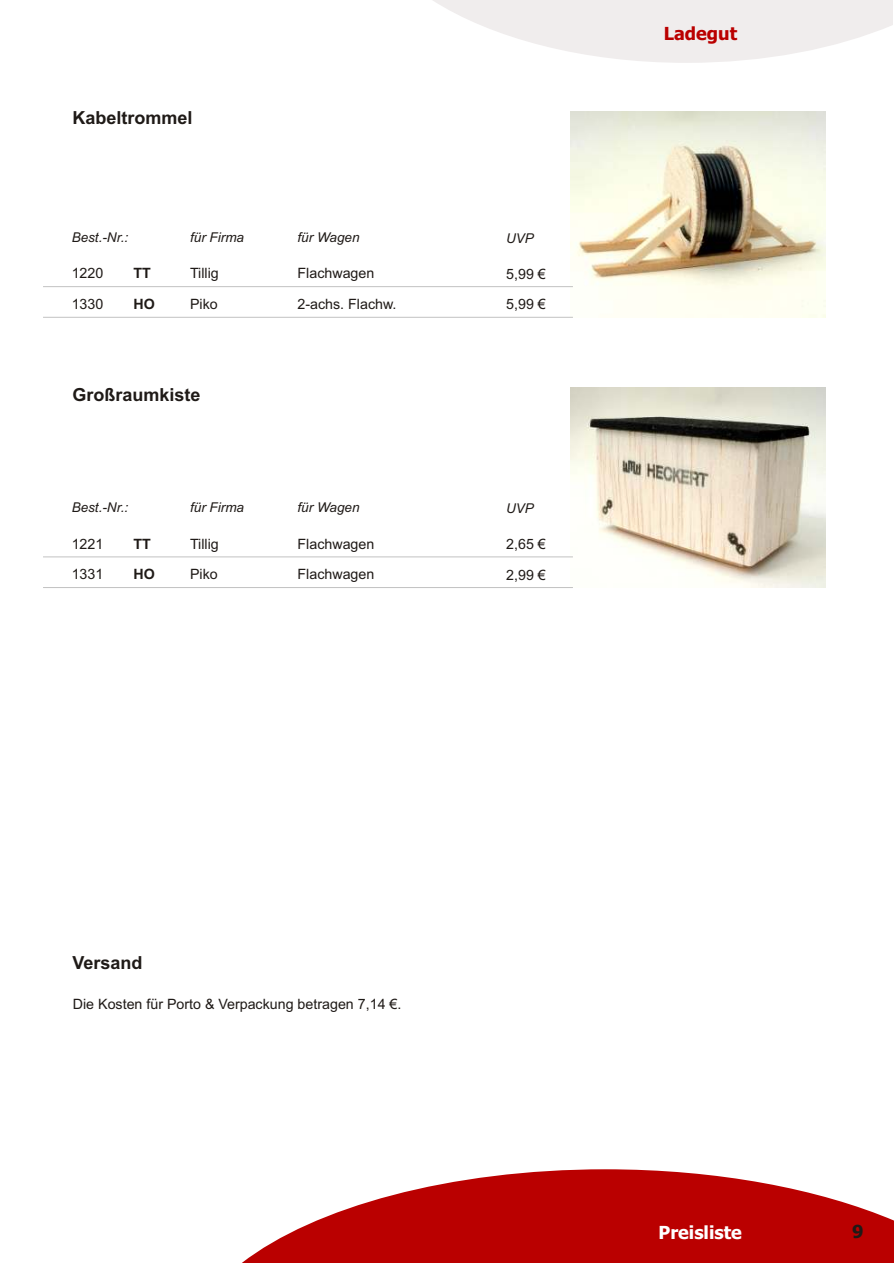
<style>
.page{position:relative;width:894px;height:1263px;background:#fff}
.page>*{position:absolute;margin:0;border:0;box-sizing:border-box;transform-origin:0 0}
.t1{font:700 18px "Arial";color:#1f1a17}
.t2{font:700 18px "Tahoma";color:#fff}
.t3{font:700 18px "Tahoma";color:#ba0000}
.t4{font:700 18px "Tahoma";color:#1f1a17}
.t5{font:14.25px/30.6px "Arial";color:#1f1a17}
.t6{font:700 14.25px "Arial";color:#1f1a17}
.t7{font:italic 13.5px "Arial";color:#1f1a17}
</style>
<div class="page">
<img style="left:571px;top:388px;width:255px;height:200px">
<img style="left:571px;top:111px;width:255px;height:206px">
<hr style="left:43px;top:317px;width:530px;height:1px;background:#c2c2c2">
<hr style="left:43px;top:286px;width:530px;height:1px;background:#c2c2c2">
<hr style="left:43px;top:587px;width:530px;height:1px;background:#c2c2c2">
<hr style="left:43px;top:557px;width:530px;height:1px;background:#c2c2c2">
<svg style="left:242px;top:1169px;width:652px;height:94px;fill:#ba0000"></svg>
<svg style="left:433px;top:0;width:460px;height:63px"></svg>
<p class="t1" style="left:73px;top:111px;width:122px">Kabeltrommel</p>
<p class="t7" style="left:190px;top:232px;width:55px">für Firma</p>
<p class="t5" style="left:190px;top:259px;width:30px">Tillig<br>Piko</p>
<p class="t7" style="left:72px;top:232px;width:58px">Best.-Nr.:</p>
<p class="t7" style="left:298px;top:232px;width:64px">für Wagen</p>
<p class="t7" style="left:506px;top:233px;width:29px">UVP</p>
<p class="t5" style="left:72px;top:259px;width:33px">1220</p>
<p class="t6" style="left:133px;top:268px;width:19px">TT</p>
<p class="t5" style="left:506px;top:260px;width:41px">5,99 €<br>5,99 €</p>
<p class="t5" style="left:298px;top:259px;width:100px">Flachwagen<br>2-achs. Flachw.</p>
<p class="t5" style="left:72px;top:290px;width:33px">1330</p>
<p class="t6" style="left:133px;top:299px;width:23px">HO</p>
<p class="t1" style="left:73px;top:388px;width:130px">Großraumkiste</p>
<p class="t7" style="left:72px;top:503px;width:58px">Best.-Nr.:</p>
<p class="t7" style="left:298px;top:503px;width:64px">für Wagen</p>
<p class="t7" style="left:506px;top:503px;width:29px">UVP</p>
<p class="t7" style="left:190px;top:503px;width:55px">für Firma</p>
<p class="t5" style="left:190px;top:530px;width:30px">Tillig<br>Piko</p>
<p class="t5" style="left:298px;top:530px;width:78px">Flachwagen<br>Flachwagen</p>
<p class="t5" style="left:72px;top:530px;width:33px">1221</p>
<p class="t6" style="left:133px;top:538px;width:19px">TT</p>
<p class="t5" style="left:506px;top:530px;width:41px">2,65 €<br>2,99 €</p>
<p class="t5" style="left:72px;top:560px;width:33px">1331</p>
<p class="t6" style="left:133px;top:569px;width:23px">HO</p>
<p class="t3" style="left:664px;top:26px;width:75px">Ladegut</p>
<p class="t1" style="left:73px;top:956px;width:72px">Versand</p>
<p class="t5" style="left:73px;top:990px;width:330px">Die Kosten für Porto &amp; Verpackung betragen 7,14 €.</p>
<p class="t2" style="left:659px;top:1225px;width:85px">Preisliste</p>
<p class="t4" style="left:852px;top:1225px;width:13px">9</p>
</div>
